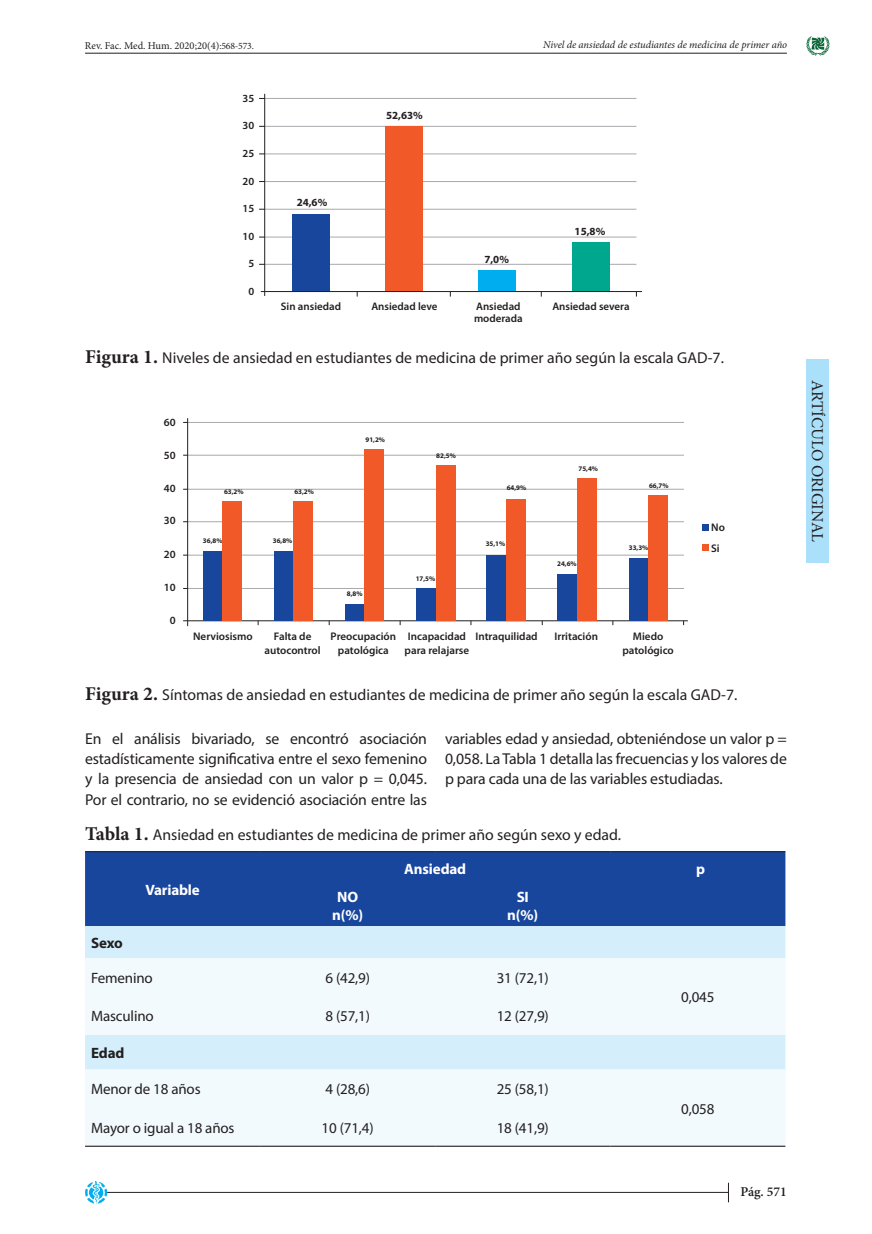
<style>
.page{position:relative;width:872px;height:1234px;background:#fff}
.page>*{position:absolute;margin:0;border:0;box-sizing:border-box;transform-origin:0 0}
.t1{font:16.5px "Minion Pro";letter-spacing:-.005em;color:#231f20}
.PARRAFO_OK{font:15.75px/20.2px "Myriad Pro";color:#231f20;text-align:justify}
.PARRAFO_OK-2{font:15px "Myriad Pro";letter-spacing:-.01em;color:#231f20}
.PARRAFO_OK-3{font:700 15px "Myriad Pro";letter-spacing:-.01em;color:#fff}
.PARRAFO_OK-4{font:700 15px "Myriad Pro";letter-spacing:-.01em;color:#231f20}
.t2{font:600 13.5px "Minion Pro";color:#231f20}
.t3{font:600 11.1px/13.2px "Myriad Pro";color:#231f20;text-align:center}
.t4{font:600 10.95px "Myriad Pro";color:#231f20}
.t5{font:700 10.95px "Myriad Pro";color:#231f20}
.t6{font:italic 10.5px "Minion Pro";letter-spacing:-.005em;color:#231f20}
.t7{font:10.5px "Minion Pro";color:#231f20}
.t8{font:700 7.05px "Myriad Pro";color:#231f20}
.s1{font-size:9.75px}
.s2{font-family:"Minion Pro";font-weight:700;font-size:19.5px}
</style>
<div class="page">
<div style="left:806px;top:359px;width:23px;height:204px;background:#aae0f9"></div>
<hr style="left:85px;top:53px;width:702px;height:1px;background:#231f20">
<svg style="left:806px;top:36px;width:24px;height:20px"></svg>
<hr style="left:106px;top:1191px;width:623px;height:1px;background:#231f20">
<svg style="left:85px;top:1181px;width:23px;height:23px"></svg>
<svg style="left:728px;top:1182px;width:1px;height:19px"></svg>
<hr style="left:265px;top:98px;width:371px;height:1px;background:#a8a9ad">
<hr style="left:265px;top:126px;width:371px;height:1px;background:#a8a9ad">
<hr style="left:265px;top:154px;width:371px;height:1px;background:#a8a9ad">
<hr style="left:265px;top:181px;width:371px;height:1px;background:#a8a9ad">
<hr style="left:265px;top:209px;width:371px;height:1px;background:#a8a9ad">
<hr style="left:265px;top:237px;width:371px;height:1px;background:#a8a9ad">
<hr style="left:265px;top:264px;width:371px;height:1px;background:#a8a9ad">
<hr style="left:264px;top:94px;width:1px;height:202px;background:#231f20">
<div style="left:292px;top:214px;width:38px;height:77px;background:#18469d"></div>
<div style="left:478px;top:269px;width:37px;height:22px;background:#00aeef"></div>
<div style="left:572px;top:242px;width:38px;height:49px;background:#00a78f"></div>
<div style="left:385px;top:126px;width:38px;height:165px;background:#f15929"></div>
<hr style="left:261px;top:291px;width:381px;height:1px;background:#231f20">
<hr style="left:188px;top:422px;width:496px;height:1px;background:#a8a9ad">
<hr style="left:188px;top:455px;width:496px;height:1px;background:#a8a9ad">
<hr style="left:188px;top:489px;width:496px;height:1px;background:#a8a9ad">
<hr style="left:188px;top:521px;width:496px;height:1px;background:#a8a9ad">
<hr style="left:188px;top:554px;width:496px;height:1px;background:#a8a9ad">
<hr style="left:188px;top:588px;width:496px;height:1px;background:#a8a9ad">
<hr style="left:187px;top:418px;width:1px;height:208px;background:#231f20">
<hr style="left:183px;top:620px;width:505px;height:1px;background:#231f20">
<div style="left:203px;top:551px;width:19px;height:69px;background:#18469d"></div>
<div style="left:274px;top:551px;width:19px;height:69px;background:#18469d"></div>
<div style="left:345px;top:604px;width:19px;height:16px;background:#18469d"></div>
<div style="left:416px;top:588px;width:20px;height:32px;background:#18469d"></div>
<div style="left:486px;top:555px;width:20px;height:65px;background:#18469d"></div>
<div style="left:557px;top:574px;width:20px;height:46px;background:#18469d"></div>
<div style="left:629px;top:558px;width:19px;height:62px;background:#18469d"></div>
<div style="left:648px;top:495px;width:20px;height:125px;background:#f15929"></div>
<div style="left:577px;top:478px;width:20px;height:142px;background:#f15929"></div>
<div style="left:506px;top:498px;width:20px;height:122px;background:#f15929"></div>
<div style="left:436px;top:465px;width:19px;height:155px;background:#f15929"></div>
<div style="left:364px;top:449px;width:20px;height:171px;background:#f15929"></div>
<div style="left:293px;top:501px;width:20px;height:119px;background:#f15929"></div>
<div style="left:222px;top:501px;width:20px;height:119px;background:#f15929"></div>
<svg style="left:702px;top:524px;width:6px;height:6px"></svg>
<div style="left:702px;top:544px;width:6px;height:7px;background:#f15929"></div>
<div style="left:85px;top:852px;width:700px;height:73px;background:#18469d"></div>
<div style="left:85px;top:925px;width:700px;height:32px;background:#d4effb"></div>
<svg style="left:85px;top:957px;width:700px;height:188px;fill:#f2fafd"></svg>
<hr style="left:85px;top:850px;width:175px;height:2px;background:#231f20">
<hr style="left:260px;top:850px;width:175px;height:2px;background:#231f20">
<hr style="left:435px;top:850px;width:175px;height:2px;background:#231f20">
<hr style="left:610px;top:850px;width:175px;height:2px;background:#231f20">
<hr style="left:610px;top:1145px;width:175px;height:1px;background:#231f20">
<hr style="left:85px;top:1145px;width:175px;height:1px;background:#231f20">
<hr style="left:260px;top:1145px;width:175px;height:1px;background:#231f20">
<hr style="left:435px;top:1145px;width:175px;height:1px;background:#231f20">
<p class="t7" style="left:85px;top:39px;width:170px">Rev. Fac. Med. Hum. 2020;20(4)<span class="s1">:568-573.</span></p>
<p class="t6" style="left:543px;top:38px;width:245px">Nivel de ansiedad de estudiantes de medicina de primer año</p>
<p class="t4" style="left:242px;top:91px;width:13px">35</p>
<p class="t4" style="left:242px;top:119px;width:13px">30</p>
<p class="t4" style="left:242px;top:146px;width:13px">25</p>
<p class="t4" style="left:242px;top:174px;width:13px">20</p>
<p class="t4" style="left:242px;top:201px;width:13px">15</p>
<p class="t4" style="left:242px;top:229px;width:13px">10</p>
<p class="t4" style="left:248px;top:256px;width:7px">5</p>
<p class="t4" style="left:248px;top:284px;width:7px">0</p>
<p class="t5" style="left:297px;top:195px;width:32px">24,6%</p>
<p class="t5" style="left:386px;top:109px;width:38px">52,63%</p>
<p class="t5" style="left:484px;top:252px;width:26px">7,0%</p>
<p class="t5" style="left:574px;top:224px;width:32px">15,8%</p>
<p class="t4" style="left:281px;top:299px;width:62px">Sin ansiedad</p>
<p class="t4" style="left:371px;top:299px;width:68px">Ansiedad leve</p>
<p class="t4" style="left:476px;top:299px;width:46px">Ansiedad</p>
<p class="t4" style="left:552px;top:299px;width:79px">Ansiedad severa</p>
<p class="t4" style="left:474px;top:311px;width:50px">moderada</p>
<p class="PARRAFO_OK" style="left:85px;top:347px;width:640px"><span class="s2">Figura 1.</span> Niveles de ansiedad en estudiantes de medicina de primer año según la escala GAD-7.</p>
<p class="t3" style="left:164px;top:415px;width:13px">60</p>
<p class="t3" style="left:164px;top:448px;width:13px">50</p>
<p class="t3" style="left:164px;top:481px;width:13px">40</p>
<p class="t3" style="left:164px;top:513px;width:13px">30</p>
<p class="t3" style="left:164px;top:547px;width:13px">20</p>
<p class="t3" style="left:164px;top:580px;width:13px">10</p>
<p class="t3" style="left:170px;top:613px;width:7px">0</p>
<p class="t8" style="left:365px;top:434px;width:21px">91,2%</p>
<p class="t8" style="left:436px;top:451px;width:21px">82,5%</p>
<p class="t8" style="left:578px;top:463px;width:21px">75,4%</p>
<p class="t8" style="left:224px;top:487px;width:21px">63,2%</p>
<p class="t8" style="left:294px;top:487px;width:21px">63,2%</p>
<p class="t8" style="left:507px;top:483px;width:21px">64,9%</p>
<p class="t8" style="left:649px;top:480px;width:21px">66,7%</p>
<p class="t8" style="left:203px;top:536px;width:21px">36,8%</p>
<p class="t8" style="left:273px;top:536px;width:21px">36,8%</p>
<p class="t8" style="left:486px;top:539px;width:21px">35,1%</p>
<p class="t8" style="left:629px;top:543px;width:21px">33,3%</p>
<p class="t8" style="left:557px;top:559px;width:21px">24,6%</p>
<p class="t8" style="left:416px;top:573px;width:21px">17,5%</p>
<p class="t8" style="left:347px;top:588px;width:17px">8,8%</p>
<p class="t3" style="left:193px;top:628px;width:61px">Nerviosismo</p>
<p class="t3" style="left:264px;top:629px;width:58px">Falta de autocontrol</p>
<p class="t3" style="left:330px;top:629px;width:67px">Preocupación patológica</p>
<p class="t3" style="left:404px;top:629px;width:66px;text-align:left">Incapacidad para relajarse</p>
<p class="t3" style="left:475px;top:629px;width:64px">Intraquilidad</p>
<p class="t3" style="left:554px;top:629px;width:45px">Irritación</p>
<p class="t3" style="left:622px;top:629px;width:53px">Miedo patológico</p>
<p class="t3" style="left:711px;top:516px;width:15px;line-height:20.9px;text-align:left">No<br>Si</p>
<p class="PARRAFO_OK" style="left:85px;top:684px;width:654px"><span class="s2">Figura 2.</span> Síntomas de ansiedad en estudiantes de medicina de primer año según la escala GAD-7.</p>
<p class="PARRAFO_OK" style="left:85px;top:727px;width:343px">En el análisis bivariado, se encontró asociación estadísticamente significativa entre el sexo femenino y la presencia de ansiedad con un valor p = 0,045.<br>Por el contrario, no se evidenció asociación entre las</p>
<p class="PARRAFO_OK" style="left:445px;top:727px;width:343px">variables edad y ansiedad, obteniéndose un valor p = 0,058. La Tabla 1 detalla las frecuencias y los valores de p para cada una de las variables estudiadas.</p>
<p class="PARRAFO_OK" style="left:85px;top:824px;width:537px"><span class="s2">Tabla 1.</span> Ansiedad en estudiantes de medicina de primer año según sexo y edad.</p>
<p class="PARRAFO_OK-3" style="left:145px;top:879px;width:56px">Variable</p>
<p class="PARRAFO_OK-3" style="left:337px;top:887px;width:22px">NO</p>
<p class="PARRAFO_OK-3" style="left:332px;top:905px;width:32px">n(%)</p>
<p class="PARRAFO_OK-3" style="left:404px;top:858px;width:63px">Ansiedad</p>
<p class="PARRAFO_OK-3" style="left:696px;top:858px;width:10px">p</p>
<p class="PARRAFO_OK-3" style="left:516px;top:887px;width:14px">SI</p>
<p class="PARRAFO_OK-3" style="left:507px;top:905px;width:32px">n(%)</p>
<p class="PARRAFO_OK-4" style="left:91px;top:932px;width:33px">Sexo</p>
<p class="PARRAFO_OK-2" style="left:91px;top:968px;width:63px">Femenino</p>
<p class="PARRAFO_OK-2" style="left:325px;top:968px;width:46px">6 (42,9)</p>
<p class="PARRAFO_OK-2" style="left:497px;top:968px;width:54px">31 (72,1)</p>
<p class="PARRAFO_OK-2" style="left:91px;top:1006px;width:64px">Masculino</p>
<p class="PARRAFO_OK-2" style="left:325px;top:1006px;width:46px">8 (57,1)</p>
<p class="PARRAFO_OK-2" style="left:497px;top:1006px;width:54px">12 (27,9)</p>
<p class="PARRAFO_OK-4" style="left:91px;top:1042px;width:35px">Edad</p>
<p class="PARRAFO_OK-2" style="left:91px;top:1079px;width:111px">Menor de 18 años</p>
<p class="PARRAFO_OK-2" style="left:325px;top:1079px;width:46px">4 (28,6)</p>
<p class="PARRAFO_OK-2" style="left:497px;top:1079px;width:54px">25 (58,1)</p>
<p class="PARRAFO_OK-2" style="left:91px;top:1118px;width:145px">Mayor o igual a 18 años</p>
<p class="PARRAFO_OK-2" style="left:322px;top:1118px;width:54px">10 (71,4)</p>
<p class="PARRAFO_OK-2" style="left:497px;top:1118px;width:54px">18 (41,9)</p>
<p class="PARRAFO_OK-2" style="left:681px;top:987px;width:35px">0,045</p>
<p class="PARRAFO_OK-2" style="left:681px;top:1098px;width:35px">0,058</p>
<p class="t2" style="left:740px;top:1181px;width:48px">Pág. 571</p>
<p class="t1" style="left:828px;top:380px;width:163px;rotate:90deg">ARTÍCULO ORIGINAL</p>
</div>
